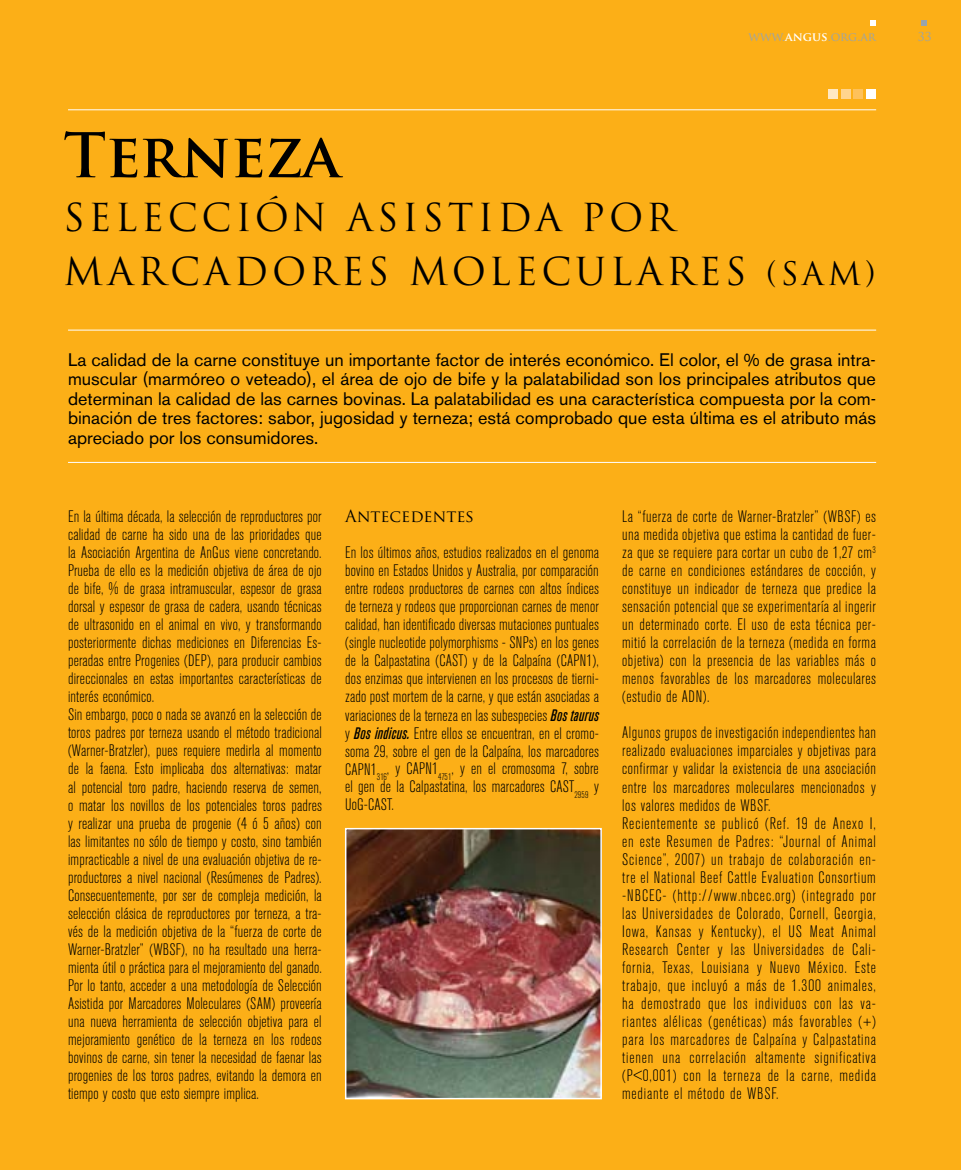
<style>
.page{position:relative;width:961px;height:1170px;background:#fff}
.page>*{position:absolute;margin:0;border:0;box-sizing:border-box;transform-origin:0 0}
.t1{font:700 60px "Trajan Pro";letter-spacing:-.015em;color:#000}
.t2{font:37.5px/54px "Trajan Pro";letter-spacing:.1em;color:#000}
.t3{font:18px/19.5px "Akzidenz Grotesk BE";color:#000;text-align:justify}
.t4{font:300 condensed 16.5px/18px "Akzidenz Grotesk BE";letter-spacing:.01em;color:#000;text-align:justify}
.t5{font:300 condensed 16.5px/18px "Akzidenz Grotesk BE";letter-spacing:.05em;color:#000}
.t6{font:16.5px "Trajan Pro";color:#000}
.t7{font:12px "Trajan Pro";color:#99a4ab}
.s1{font-weight:700;color:#fff}
.s2{font-size:31.5px}
.s3{font-weight:500;font-style:italic}
</style>
<div class="page">
<div style="left:0;top:0;width:961px;height:1169px;background:#fcaf17"></div>
<svg style="left:921px;top:20px;width:6px;height:6px"></svg>
<svg style="left:870px;top:20px;width:6px;height:6px"></svg>
<div style="left:866px;top:89px;width:10px;height:10px;background:#fff"></div>
<div style="left:853px;top:89px;width:10px;height:10px;background:#fec15a"></div>
<div style="left:841px;top:89px;width:10px;height:10px;background:#ffd48e"></div>
<div style="left:828px;top:89px;width:10px;height:10px;background:#ffe8c3"></div>
<hr style="left:68px;top:330px;width:808px;height:1px;background:#fff">
<hr style="left:68px;top:462px;width:808px;height:1px;background:#fff">
<img style="left:348px;top:830px;width:251px;height:266px">
<div style="left:345px;top:827px;width:257px;height:272px;border:2px solid #fff"></div>
<hr style="left:68px;top:109px;width:808px;height:1px;background:#fff">
<p class="t7" style="left:748px;top:29px;width:129px">WWW.<span class="s1">angus</span>.ORG.AR</p>
<p class="t7" style="left:918px;top:29px;width:15px">33</p>
<h1 class="t1" style="left:64px;top:118px;width:278px">Terneza</h1>
<h2 class="t2" style="left:64px;top:190px;width:813px">S ELECCIÓN AS ISTIDA POR<br>MARCADORES MOLECULARES <span class="s2">(SAM)</span></h2>
<p class="t3" style="left:68px;top:349px;width:809px">La calidad de la carne constituye un importante factor de interés económico. El color, el % de grasa intra&shy;muscular (marmóreo o veteado), el área de ojo de bife y la palatabilidad son los principales atributos que determinan la calidad de las carnes bovinas. La palatabilidad es una característica compuesta por la com&shy;binación de tres factores: sabor, jugosidad y terneza; está comprobado que esta última es el atributo más apreciado por los consumidores.</p>
<p class="t4" style="left:68px;top:508px;width:255px;text-align:left">En la última década, la selección de reproductores por calidad de carne ha sido una de las prioridades que la Asociación Argentina de AnGus viene concretando.<br>Prueba de ello es la medición objetiva de área de ojo de bife, % de grasa intramuscular, espesor de grasa dorsal y espesor de grasa de cadera, usando técnicas de ultrasonido en el animal en vivo, y transformando posteriormente dichas mediciones en Diferencias Es&shy;peradas entre Progenies (DEP), para producir cambios direccionales en estas importantes características de interés económico.<br>Sin embargo, poco o nada se avanzó en la selección de toros padres por terneza usando el método tradicional (Warner-Bratzler), pues requiere medirla al momento de la faena. Esto implicaba dos alternativas: matar al potencial toro padre, haciendo reserva de semen, o matar los novillos de los potenciales toros padres y realizar una prueba de progenie (4 ó 5 años) con las limitantes no sólo de tiempo y costo, sino también impracticable a nivel de una evaluación objetiva de re&shy;productores a nivel nacional (Resúmenes de Padres).<br>Consecuentemente, por ser de compleja medición, la selección clásica de reproductores por terneza, a tra&shy;vés de la medición objetiva de la “fuerza de corte de Warner-Bratzler” (WBSF), no ha resultado una herra&shy;mienta útil o práctica para el mejoramiento del ganado.<br>Por lo tanto, acceder a una metodología de Selección Asistida por Marcadores Moleculares (SAM) proveería una nueva herramienta de selección objetiva para el mejoramiento genético de la terneza en los rodeos bovinos de carne, sin tener la necesidad de faenar las progenies de los toros padres, evitando la demora en tiempo y costo que esto siempre implica.</p>
<p class="t6" style="left:345px;top:506px;width:131px">ANTECEDENTES</p>
<p class="t4" style="left:345px;top:544px;width:255px">En los últimos años, estudios realizados en el genoma bovino en Estados Unidos y Australia, por comparación entre rodeos productores de carnes con altos índices de terneza y rodeos que proporcionan carnes de menor calidad, han identificado diversas mutaciones puntuales (single nucleotide polymorphisms - SNPs) en los genes de la Calpastatina (CAST) y de la Calpaína (CAPN1), dos enzimas que intervienen en los procesos de tierni&shy;zado post mortem de la carne, y que están asociadas a variaciones de la terneza en las subespecies <span class="s3">Bos taurus </span>y <span class="s3">Bos indicus.</span> Entre ellos se encuentran, en el cromo&shy;soma 29, sobre el gen de la Calpaína, los marcadores CAPN1<sub>316</sub>, y CAPN1<sub>4751</sub>, y en el cromosoma 7, sobre el gen de la Calpastatina, los marcadores CAST<sub>2959</sub> y UoG-CAST.</p>
<p class="t4" style="left:622px;top:508px;width:255px">La “fuerza de corte de Warner-Bratzler” (WBSF) es una medida objetiva que estima la cantidad de fuer&shy;za que se requiere para cortar un cubo de 1,27 cm<sup>3 </sup>de carne en condiciones estándares de cocción, y constituye un indicador de terneza que predice la sensación potencial que se experimentaría al ingerir un determinado corte. El uso de esta técnica per&shy;mitió la correlación de la terneza (medida en forma objetiva) con la presencia de las variables más o menos favorables de los marcadores moleculares (estudio de ADN).</p>
<p class="t5" style="left:622px;top:724px;width:255px">Algunos grupos de investigación independientes han realizado evaluaciones imparciales y objetivas para confirmar y validar la existencia de una asociación entre los marcadores moleculares mencionados y los valores medidos de WBSF.<br>Recientemente se publicó (Ref. 19 de Anexo I, en este Resumen de Padres: “Journal of Animal Science”, 2007) un trabajo de colaboración en&shy;tre el National Beef Cattle Evaluation Consortium -NBCEC- (http://www.nbcec.org) (integrado por las Universidades de Colorado, Cornell, Georgia, Iowa, Kansas y Kentucky), el US Meat Animal Research Center y las Universidades de Cali&shy;fornia, Texas, Louisiana y Nuevo México. Este trabajo, que incluyó a más de 1.300 animales, ha demostrado que los individuos con las va&shy;riantes alélicas (genéticas) más favorables (+) para los marcadores de Calpaína y Calpastatina tienen una correlación altamente significativa (P&lt;0,001) con la terneza de la carne, medida mediante el método de WBSF.</p>
</div>
